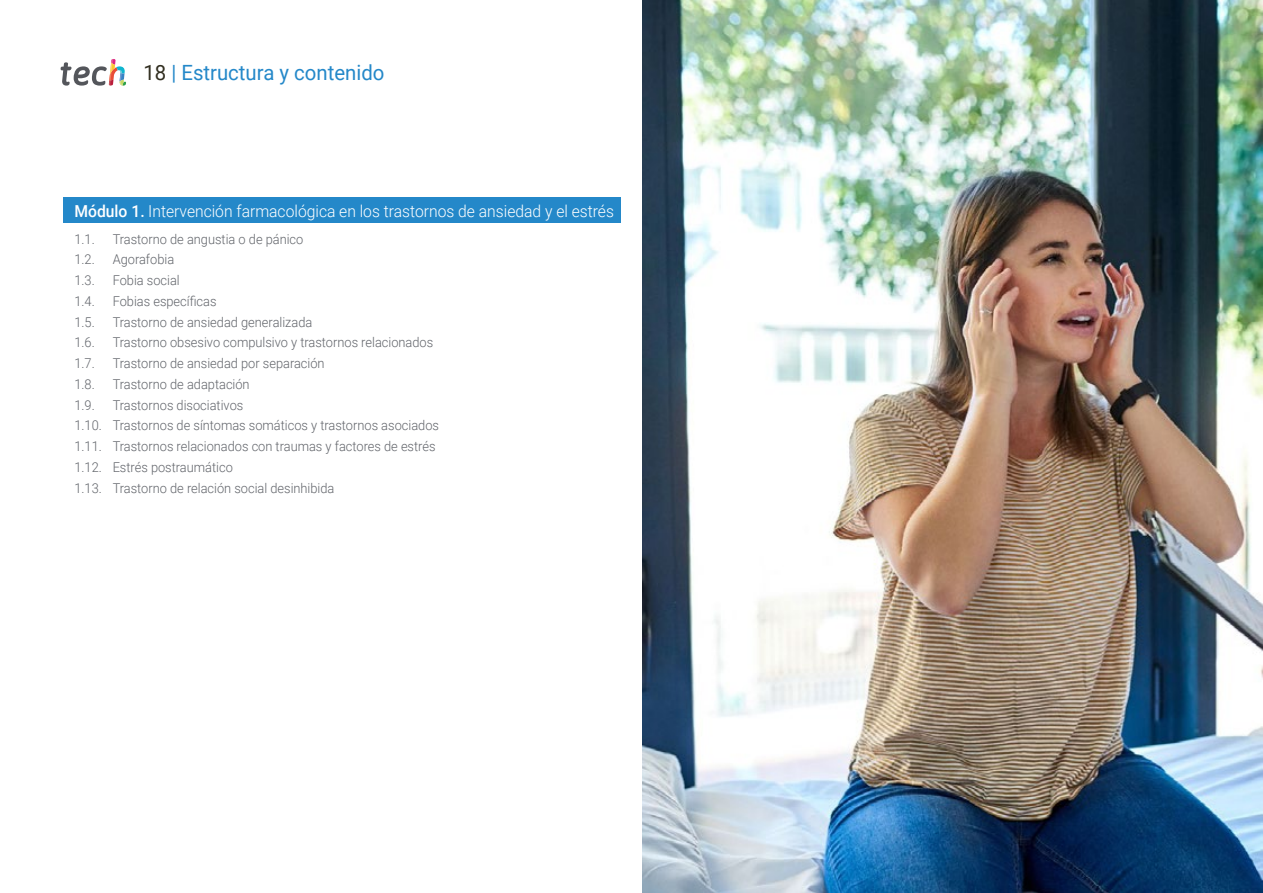
<style>
.page{position:relative;width:1263px;height:893px;background:#fff}
.page>*{position:absolute;margin:0;border:0;box-sizing:border-box;transform-origin:0 0}
.t1{font:21px "Roboto";color:#2488c9}
.t2{font:300 16.5px "Roboto";color:#fff;scale:.95 1}
.t3{font:300 13.5px/20.7px "Roboto";color:#61646a;scale:.95 1}
.s1{color:#312e20}
.s2{font-weight:500}
</style>
<div class="page">
<div style="left:63px;top:198px;width:558px;height:25px;background:#2488c9"></div>
<svg style="left:61px;top:59px;width:65px;height:27px"></svg>
<img style="left:642px;top:0;width:621px;height:893px">
<h1 class="t1" style="left:144px;top:57px;width:242px"><span class="s1">18</span> | Estructura y contenido</h1>
<p class="t2" style="left:74px;top:199px;width:569px"><span class="s2">Módulo 1.</span> Intervención farmacológica en los trastornos de ansiedad y el estrés</p>
<p class="t3" style="left:74px;top:228px;width:23px">1.1.</p>
<p class="t3" style="left:113px;top:228px;width:202px">Trastorno de angustia o de pánico</p>
<p class="t3" style="left:74px;top:249px;width:23px">1.2.</p>
<p class="t3" style="left:113px;top:249px;width:66px">Agorafobia</p>
<p class="t3" style="left:74px;top:270px;width:23px">1.3.</p>
<p class="t3" style="left:113px;top:270px;width:72px">Fobia social</p>
<p class="t3" style="left:74px;top:290px;width:23px">1.4.</p>
<p class="t3" style="left:113px;top:290px;width:111px">Fobias específicas</p>
<p class="t3" style="left:74px;top:311px;width:23px">1.5.</p>
<p class="t3" style="left:113px;top:311px;width:212px">Trastorno de ansiedad generalizada</p>
<p class="t3" style="left:74px;top:332px;width:23px">1.6.</p>
<p class="t3" style="left:113px;top:332px;width:339px">Trastorno obsesivo compulsivo y trastornos relacionados</p>
<p class="t3" style="left:74px;top:353px;width:23px">1.7.</p>
<p class="t3" style="left:113px;top:353px;width:225px">Trastorno de ansiedad por separación</p>
<p class="t3" style="left:74px;top:373px;width:23px">1.8.</p>
<p class="t3" style="left:113px;top:373px;width:146px">Trastorno de adaptación</p>
<p class="t3" style="left:74px;top:394px;width:23px">1.9.</p>
<p class="t3" style="left:74px;top:394px;width:385px;text-indent:38px">Trastornos disociativos<br>1.10. Trastornos de síntomas somáticos y trastornos asociados 1.11. Trastornos relacionados con traumas y factores de estrés 1.12. Estrés postraumático<br>1.13. Trastorno de relación social desinhibida</p>
</div>
